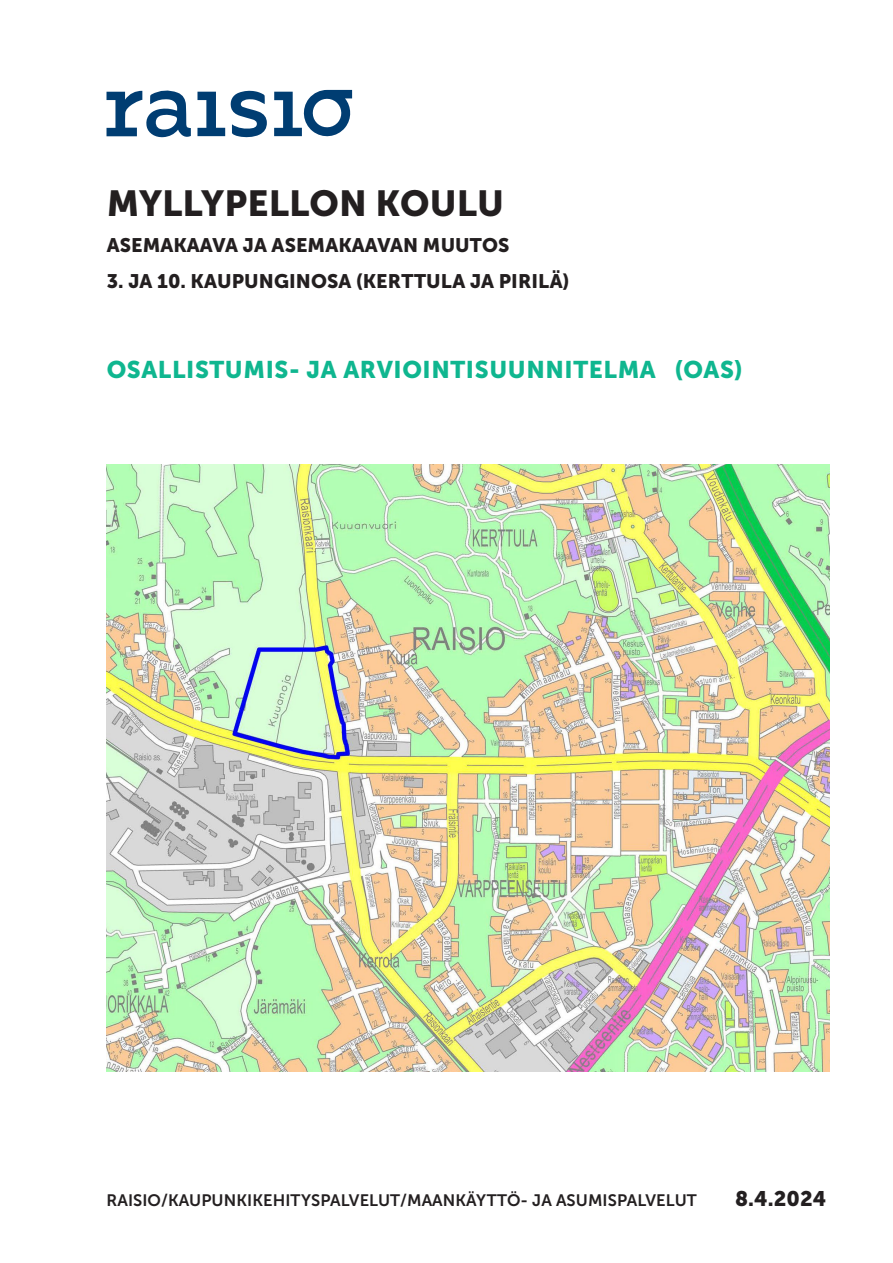
<style>
.page{position:relative;width:893px;height:1263px;background:#fff}
.page>*{position:absolute;margin:0;border:0;box-sizing:border-box;transform-origin:0 0}
.t1{font:36px "Museo Sans 900";letter-spacing:.005em;color:#231f20}
.t2{font:24px "Museo Sans 900";letter-spacing:.025em;color:#0fb68f}
.t3{font:21px "Museo Sans 900";color:#231f20}
.t4{font:19.5px "Museo Sans 900";letter-spacing:.005em;color:#231f20}
.t5{font:16.5px "Museo Sans 700";letter-spacing:.005em;color:#231f20}
</style>
<div class="page">
<img style="left:107px;top:464px;width:722px;height:607px">
<svg style="left:107px;top:90px;width:84px;height:48px"></svg>
<svg style="left:274px;top:90px;width:78px;height:47px"></svg>
<svg style="left:197px;top:90px;width:70px;height:48px"></svg>
<h1 class="t1" style="left:107px;top:183px;width:399px">MYLLYPELLON KOULU</h1>
<p class="t4" style="left:107px;top:234px;width:404px">ASEMAKAAVA JA ASEMAKAAVAN MUUTOS</p>
<p class="t4" style="left:107px;top:270px;width:464px">3. JA 10. KAUPUNGINOSA (KERTTULA JA PIRILÄ)</p>
<p class="t2" style="left:107px;top:356px;width:637px">OSALLISTUMIS- JA ARVIOINTISUUNNITELMA (OAS)</p>
<p class="t5" style="left:107px;top:1191px;width:592px">RAISIO/KAUPUNKIKEHITYSPALVELUT/MAANKÄYTTÖ- JA ASUMISPALVELUT</p>
<p class="t3" style="left:735px;top:1187px;width:93px">8.4.2024</p>
</div>
